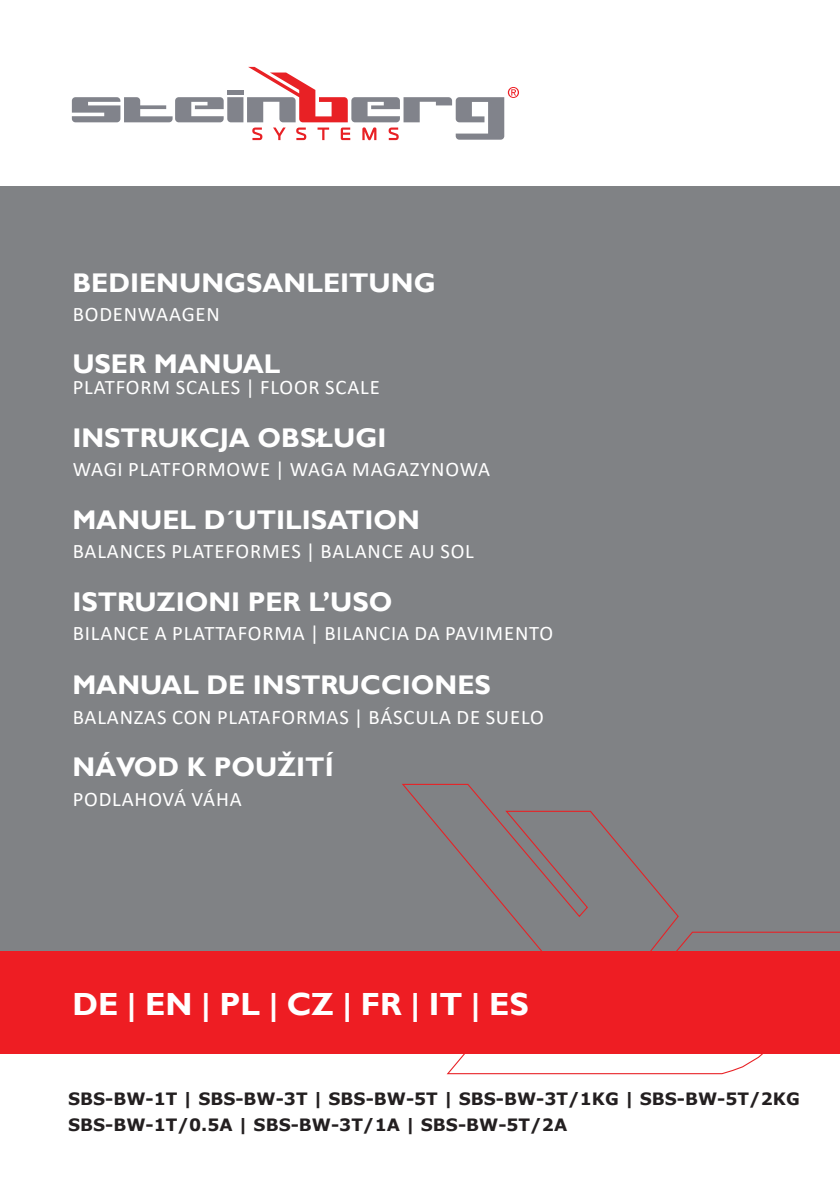
<style>
.page{position:relative;width:840px;height:1191px;background:#fff}
.page>*{position:absolute;margin:0;border:0;box-sizing:border-box;transform-origin:0 0}
.t1{font:700 32px "Gill Sans";color:#fff}
.t2{font:700 27px "Gill Sans";color:#fff}
.t3{font:20.6px "Calibri";letter-spacing:.04em;color:#fff}
.my_text{font:700 17px "Verdana";color:#231f20}
</style>
<div class="page">
<div style="left:0;top:186px;width:839px;height:805px;background:#808285"></div>
<svg style="left:72px;top:67px;width:446px;height:73px"></svg>
<svg style="left:402px;top:783px;width:437px;height:292px"></svg>
<div style="left:0;top:951px;width:839px;height:103px;background:#ee1d23"></div>
<p class="t2" style="left:72px;top:267px;width:364px">BEDIENUNGSANLEITUNG</p>
<p class="t3" style="left:73px;top:300px;width:148px">BODENWAAGEN</p>
<p class="t2" style="left:72px;top:348px;width:209px">USER MANUAL</p>
<p class="t3" style="left:73px;top:373px;width:308px">PLATFORM SCALES | FLOOR SCALE</p>
<p class="t2" style="left:72px;top:421px;width:315px">INSTRUKCJA OBSŁUGI</p>
<p class="t3" style="left:73px;top:455px;width:418px">WAGI PLATFORMOWE | WAGA MAGAZYNOWA</p>
<p class="t2" style="left:72px;top:503px;width:349px">MANUEL D´UTILISATION</p>
<p class="t3" style="left:73px;top:536px;width:402px">BALANCES PLATEFORMES | BALANCE AU SOL</p>
<p class="t2" style="left:72px;top:585px;width:321px">ISTRUZIONI PER L’USO</p>
<p class="t3" style="left:73px;top:618px;width:481px">BILANCE A PLATTAFORMA | BILANCIA DA PAVIMENTO</p>
<p class="t2" style="left:72px;top:669px;width:420px">MANUAL DE INSTRUCCIONES</p>
<p class="t3" style="left:73px;top:702px;width:472px">BALANZAS CON PLATAFORMAS | BÁSCULA DE SUELO</p>
<p class="t2" style="left:72px;top:751px;width:263px">NÁVOD K POUŽITÍ</p>
<p class="t3" style="left:73px;top:784px;width:170px">PODLAHOVÁ VÁHA</p>
<p class="t1" style="left:72px;top:985px;width:457px">DE | EN | PL | CZ | FR | IT | ES</p>
<p class="my_text" style="left:68px;top:1087px;width:732px">SBS-BW-1T | SBS-BW-3T | SBS-BW-5T | SBS-BW-3T/1KG | SBS-BW-5T/2KG</p>
<p class="my_text" style="left:68px;top:1113px;width:500px">SBS-BW-1T/0.5A | SBS-BW-3T/1A | SBS-BW-5T/2A</p>
</div>
